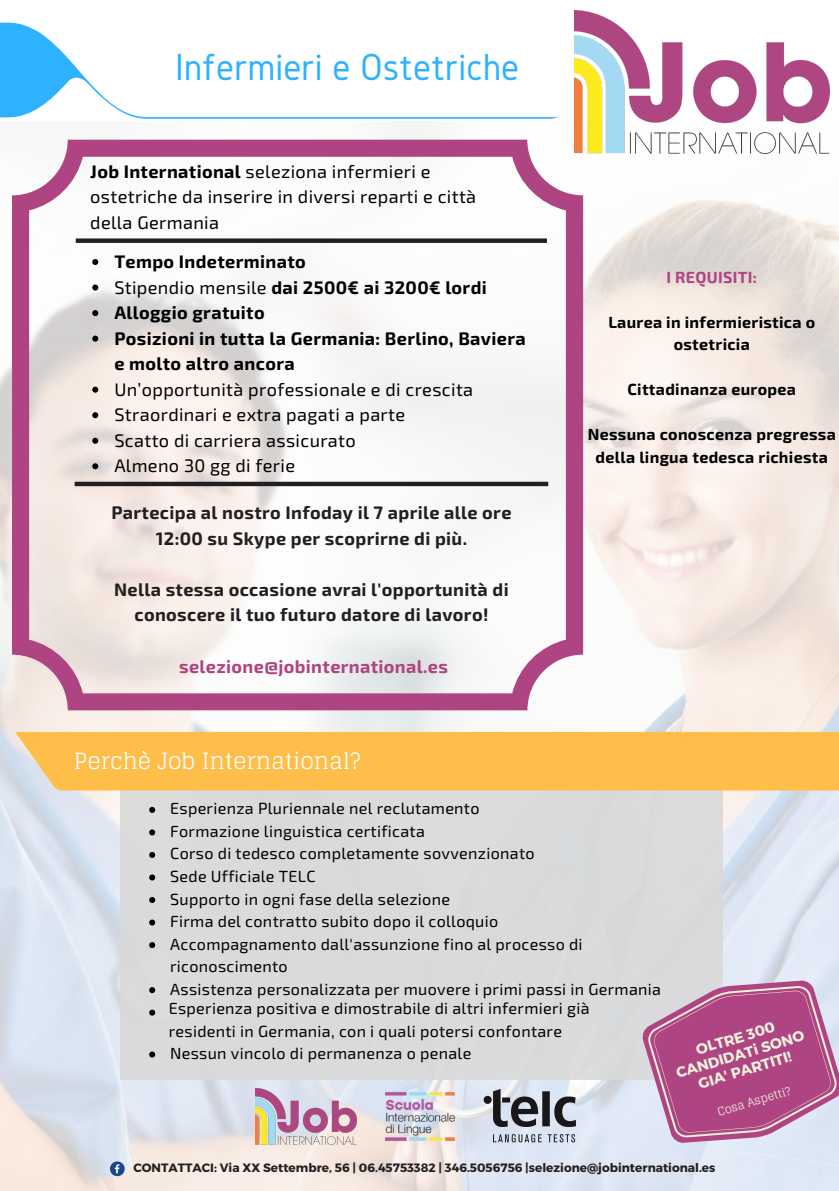
<style>
.page{position:relative;width:839px;height:1191px;background:#fff}
.page>*{position:absolute;margin:0;border:0;box-sizing:border-box;transform-origin:0 0}
.t1{font:39.2px "Gidole";color:#2eb2ff}
.t2{font:22.4px "Glegoo";color:#fff}
.t3{font:18.2px/25.6px "Exo 2";letter-spacing:.02em;color:#000}
.t4{font:700 18.2px/25.6px "Exo 2";letter-spacing:.02em;color:#231f20;text-align:center}
.t5{font:700 18.2px/25.6px "Exo 2";letter-spacing:.02em;color:#000}
.t6{font:700 18.2px "Exo 2";letter-spacing:.02em;color:#ae4582}
.t7{font:16.2px/22.6px "Exo 2";letter-spacing:.02em;color:#000}
.t8{font:700 16.2px/22.6px "Exo 2";letter-spacing:.02em;color:#000;text-align:center}
.t9{font:700 16.2px "Exo 2";letter-spacing:.02em;color:#ae4582}
.t10{font:700 14.6px/16.6px "Montserrat";color:#f2f2db;text-align:center}
.t11{font:700 12px "Montserrat";color:#231f20}
.t12{font:11.4px "Glegoo";color:#f2f2db}
.s1{font-weight:700}
.s2{font-weight:400}
</style>
<div class="page">
<img style="left:0;top:122px;width:838px;height:1069px">
<svg style="left:0;top:23px;width:557px;height:96px"></svg>
<img style="left:574px;top:11px;width:255px;height:142px">
<svg style="left:12px;top:140px;width:571px;height:570px;fill:#f8f6f5"></svg>
<svg style="left:76px;top:238px;width:471px;height:5px"></svg>
<div style="left:120px;top:761px;width:602px;height:319px;background:#d9d9d9"></div>
<svg style="left:149px;top:807px;width:6px;height:6px"></svg>
<svg style="left:149px;top:829px;width:6px;height:6px"></svg>
<svg style="left:149px;top:852px;width:6px;height:6px"></svg>
<svg style="left:149px;top:874px;width:6px;height:7px"></svg>
<svg style="left:149px;top:897px;width:6px;height:6px"></svg>
<svg style="left:149px;top:920px;width:6px;height:6px"></svg>
<svg style="left:149px;top:942px;width:6px;height:6px"></svg>
<svg style="left:149px;top:987px;width:6px;height:6px"></svg>
<svg style="left:149px;top:1010px;width:6px;height:6px"></svg>
<div style="left:15px;top:732px;width:823px;height:59px;background:#ffbd4a"></div>
<svg style="left:635px;top:962px;width:203px;height:199px;fill:#dee7f4"></svg>
<svg style="left:641px;top:969px;width:197px;height:185px"></svg>
<svg style="left:92px;top:259px;width:6px;height:6px"></svg>
<svg style="left:92px;top:285px;width:6px;height:6px"></svg>
<svg style="left:92px;top:310px;width:6px;height:6px"></svg>
<svg style="left:92px;top:336px;width:6px;height:6px"></svg>
<svg style="left:92px;top:387px;width:6px;height:6px"></svg>
<svg style="left:92px;top:412px;width:6px;height:6px"></svg>
<svg style="left:92px;top:438px;width:6px;height:6px"></svg>
<svg style="left:92px;top:463px;width:6px;height:6px"></svg>
<hr style="left:75px;top:482px;width:473px;height:4px;background:#231f20">
<svg style="left:110px;top:1161px;width:15px;height:15px"></svg>
<img style="left:255px;top:1089px;width:101px;height:55px">
<img style="left:484px;top:1089px;width:92px;height:54px">
<img style="left:382px;top:1090px;width:76px;height:54px">
<svg style="left:149px;top:1052px;width:6px;height:6px"></svg>
<p class="t1" style="left:175px;top:45px;width:345px">Infermieri e Ostetriche</p>
<p class="t3" style="left:90px;top:158px;width:387px"><span class="s1">Job International</span> seleziona infermieri e ostetriche da inserire in diversi reparti e città della Germania</p>
<p class="t5" style="left:114px;top:248px;width:193px">Tempo Indeterminato</p>
<p class="t5" style="left:114px;top:273px;width:374px"><span class="s2">Stipendio mensile</span> dai 2500€ ai 3200€ lordi</p>
<p class="t5" style="left:114px;top:299px;width:152px">Alloggio gratuito</p>
<p class="t5" style="left:114px;top:324px;width:413px">Posizioni in tutta la Germania: Berlino, Baviera e molto altro ancora</p>
<p class="t3" style="left:114px;top:376px;width:360px">Un’opportunità professionale e di crescita</p>
<p class="t3" style="left:114px;top:401px;width:292px">Straordinari e extra pagati a parte</p>
<p class="t3" style="left:114px;top:427px;width:243px">Scatto di carriera assicurato</p>
<p class="t3" style="left:114px;top:452px;width:182px">Almeno 30 gg di ferie</p>
<p class="t4" style="left:111px;top:499px;width:401px">Partecipa al nostro Infoday il 7 aprile alle ore<br>12:00 su Skype per scoprirne di più.</p>
<p class="t4" style="left:114px;top:576px;width:396px">Nella stessa occasione avrai l'opportunità di conoscere il tuo futuro datore di lavoro!</p>
<p class="t6" style="left:179px;top:654px;width:270px">selezione@jobinternational.es</p>
<p class="t2" style="left:74px;top:748px;width:288px">Perchè Job International?</p>
<p class="t9" style="left:666px;top:266px;width:92px">I REQUISITI:</p>
<p class="t8" style="left:608px;top:310px;width:208px">Laurea in infermieristica o ostetricia</p>
<p class="t8" style="left:627px;top:377px;width:170px">Cittadinanza europea</p>
<p class="t8" style="left:587px;top:422px;width:249px">Nessuna conoscenza pregressa della lingua tedesca richiesta</p>
<p class="t7" style="left:170px;top:797px;width:311px">Esperienza Pluriennale nel reclutamento</p>
<p class="t7" style="left:170px;top:819px;width:256px">Formazione linguistica certificata</p>
<p class="t7" style="left:170px;top:842px;width:366px">Corso di tedesco completamente sovvenzionato</p>
<p class="t7" style="left:170px;top:864px;width:147px">Sede Ufficiale TELC</p>
<p class="t7" style="left:170px;top:887px;width:281px">Supporto in ogni fase della selezione</p>
<p class="t7" style="left:170px;top:909px;width:329px">Firma del contratto subito dopo il colloquio</p>
<p class="t7" style="left:170px;top:932px;width:414px">Accompagnamento dall'assunzione fino al processo di riconoscimento</p>
<p class="t7" style="left:170px;top:977px;width:492px">Assistenza personalizzata per muovere i primi passi in Germania</p>
<p class="t7" style="left:169px;top:996px;width:422px">Esperienza positiva e dimostrabile di altri infermieri già</p>
<p class="t7" style="left:169px;top:1019px;width:395px">residenti in Germania, con i quali potersi confontare</p>
<p class="t7" style="left:170px;top:1041px;width:302px">Nessun vincolo di permanenza o penale</p>
<p class="t10" style="left:669px;top:1049px;width:134px;rotate:-17deg">OLTRE 300<br>CANDIDATi SONO<br>GIA' PARTITI!</p>
<p class="t12" style="left:716px;top:1106px;width:77px;rotate:-17deg">Cosa Aspetti?</p>
<p class="t11" style="left:133px;top:1160px;width:583px">CONTATTACI: Via XX Settembre, 56 | 06.45753382 | 346.5056756 |selezione@jobinternational.es</p>
</div>
